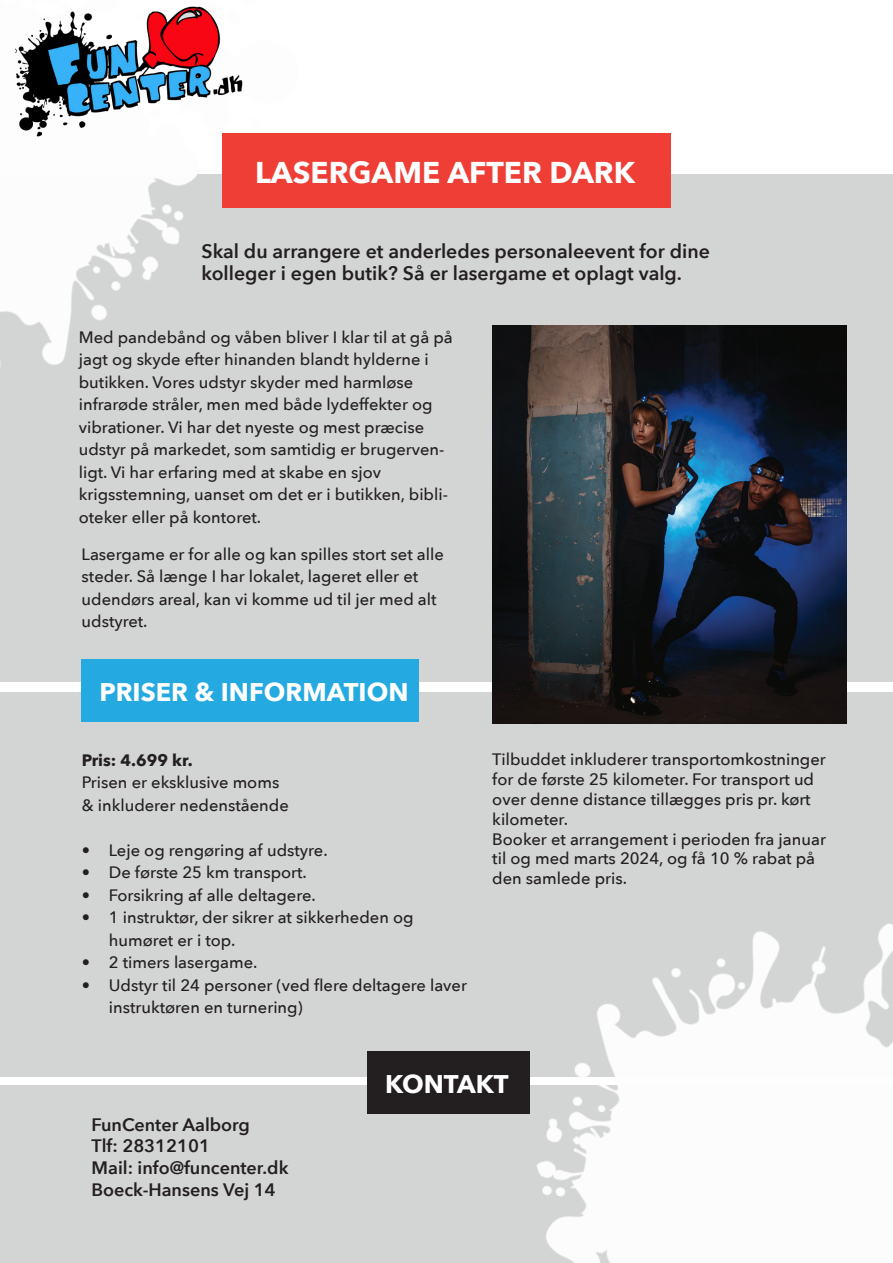
<style>
.page{position:relative;width:893px;height:1263px;background:#fff}
.page>*{position:absolute;margin:0;border:0;box-sizing:border-box;transform-origin:0 0}
.t1{font:700 30px "Avenir Next";color:#fff}
.t2{font:700 25.5px "Avenir Next";color:#fff}
.t3{font:600 19.5px/22.5px "Avenir Next";color:#231f20}
.t4{font:600 18px/21.6px "Avenir Next";color:#231f20}
.t5{font:500 16.5px/22.5px "Avenir Next";color:#231f20}
.t6{font:700 16.5px "Avenir Next";color:#231f20}
</style>
<div class="page">
<div style="left:0;top:1086px;width:893px;height:177px;background:#d3d4d4"></div>
<div style="left:0;top:174px;width:893px;height:902px;background:#d3d4d4"></div>
<img style="left:529px;top:923px;width:364px;height:340px">
<img style="left:0;top:48px;width:342px;height:319px">
<img style="left:16px;top:6px;width:233px;height:131px">
<div style="left:222px;top:133px;width:448px;height:74px;background:#ee3e35"></div>
<div style="left:367px;top:1051px;width:162px;height:63px;background:#231f20"></div>
<div style="left:0;top:682px;width:893px;height:9px;background:#fff"></div>
<div style="left:82px;top:659px;width:337px;height:63px;background:#24aae1"></div>
<img style="left:492px;top:325px;width:355px;height:398px">
<h1 class="t1" style="left:255px;top:146px;width:382px">LASERGAME AFTER DARK</h1>
<p class="t3" style="left:201px;top:239px;width:510px">Skal du arrangere et anderledes personaleevent for dine kolleger i egen butik? Så er lasergame et oplagt valg.</p>
<p class="t5" style="left:79px;top:325px;width:375px">Med pandebånd og våben bliver I klar til at gå på jagt og skyde efter hinanden blandt hylderne i butikken. Vores udstyr skyder med harmløse infrarøde stråler, men med både lydeffekter og vibrationer. Vi har det nyeste og mest præcise udstyr på markedet, som samtidig er brugerven&shy;ligt. Vi har erfaring med at skabe en sjov krigsstemning, uanset om det er i butikken, bibli&shy;oteker eller på kontoret.</p>
<p class="t5" style="left:82px;top:542px;width:364px">Lasergame er for alle og kan spilles stort set alle steder. Så længe I har lokalet, lageret eller et udendørs areal, kan vi komme ud til jer med alt udstyret.</p>
<h2 class="t2" style="left:99px;top:669px;width:311px">PRISER &amp; INFORMATION</h2>
<p class="t6" style="left:82px;top:746px;width:112px">Pris: 4.699 kr.</p>
<p class="t5" style="left:82px;top:771px;width:208px">Prisen er eksklusive moms &amp; inkluderer nedenstående</p>
<p class="t5" style="left:82px;top:838px;width:247px">• Leje og rengøring af udstyre.</p>
<p class="t5" style="left:82px;top:861px;width:226px">• De første 25 km transport.</p>
<p class="t5" style="left:82px;top:883px;width:235px">• Forsikring af alle deltagere.</p>
<p class="t5" style="left:109px;top:906px;width:306px;text-indent:-27px">• 1 instruktør, der sikrer at sikkerheden og humøret er i top.</p>
<p class="t5" style="left:82px;top:951px;width:177px">• 2 timers lasergame.</p>
<p class="t5" style="left:109px;top:973px;width:360px;text-indent:-27px">• Udstyr til 24 personer (ved flere deltagere laver instruktøren en turnering)</p>
<p class="t5" style="left:492px;top:749px;width:335px;line-height:19.8px">Tilbuddet inkluderer transportomkostninger for de første 25 kilometer. For transport ud over denne distance tillægges pris pr. kørt kilometer.<br>Booker et arrangement i perioden fra januar til og med marts 2024, og få 10 % rabat på den samlede pris.</p>
<p class="t4" style="left:92px;top:1113px;width:198px">FunCenter Aalborg<br>Tlf: 28312101<br>Mail: info@funcenter.dk<br>Boeck-Hansens Vej 14</p>
<h2 class="t2" style="left:385px;top:1062px;width:125px">KONTAKT</h2>
</div>
